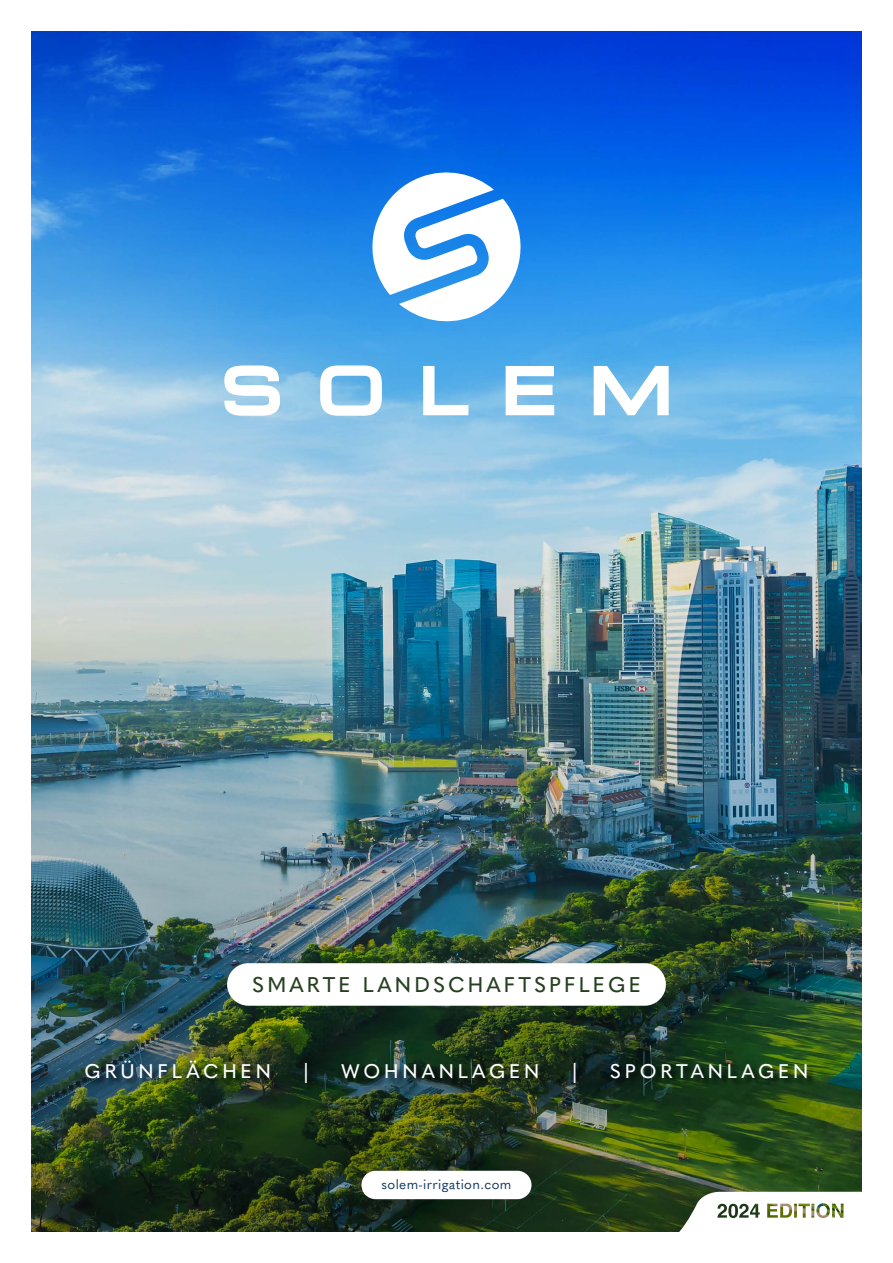
<style>
.page{position:relative;width:893px;height:1263px;background:#fff}
.page>*{position:absolute;margin:0;border:0;box-sizing:border-box;transform-origin:0 0}
.t1{font:500 21px "Quasimoda";letter-spacing:.15em;color:#253f1f}
.t2{font:500 19.5px "Quasimoda";letter-spacing:.2em;color:#fff}
.t3{font:13.5px "Quasimoda";letter-spacing:.025em;color:#143960}
</style>
<div class="page">
<img style="left:32px;top:32px;width:829px;height:1199px">
<div style="left:227px;top:963px;width:439px;height:43px;background:#fff;border-radius:21px"></div>
<div style="left:361px;top:1171px;width:170px;height:28px;background:#fff;border-radius:14px"></div>
<svg style="left:224px;top:365px;width:445px;height:51px"></svg>
<svg style="left:363px;top:168px;width:167px;height:158px"></svg>
<svg style="left:649px;top:1192px;width:212px;height:40px"></svg>
<div style="left:85px;top:1060px;width:730px;height:31px;background:#000;opacity:.75"></div>
<p class="t1" style="left:252px;top:969px;width:390px">SMARTE LANDSCHAFTSPFLEGE</p>
<p class="t2" style="left:85px;top:1056px;width:188px">GRÜNFLÄCHEN</p>
<p class="t2" style="left:304px;top:1056px;width:6px">|</p>
<p class="t2" style="left:341px;top:1056px;width:200px">WOHNANLAGEN</p>
<p class="t2" style="left:572px;top:1056px;width:6px">|</p>
<p class="t2" style="left:610px;top:1056px;width:200px">SPORTANLAGEN</p>
<p class="t3" style="left:382px;top:1174px;width:131px">solem-irrigation.com</p>
</div>
